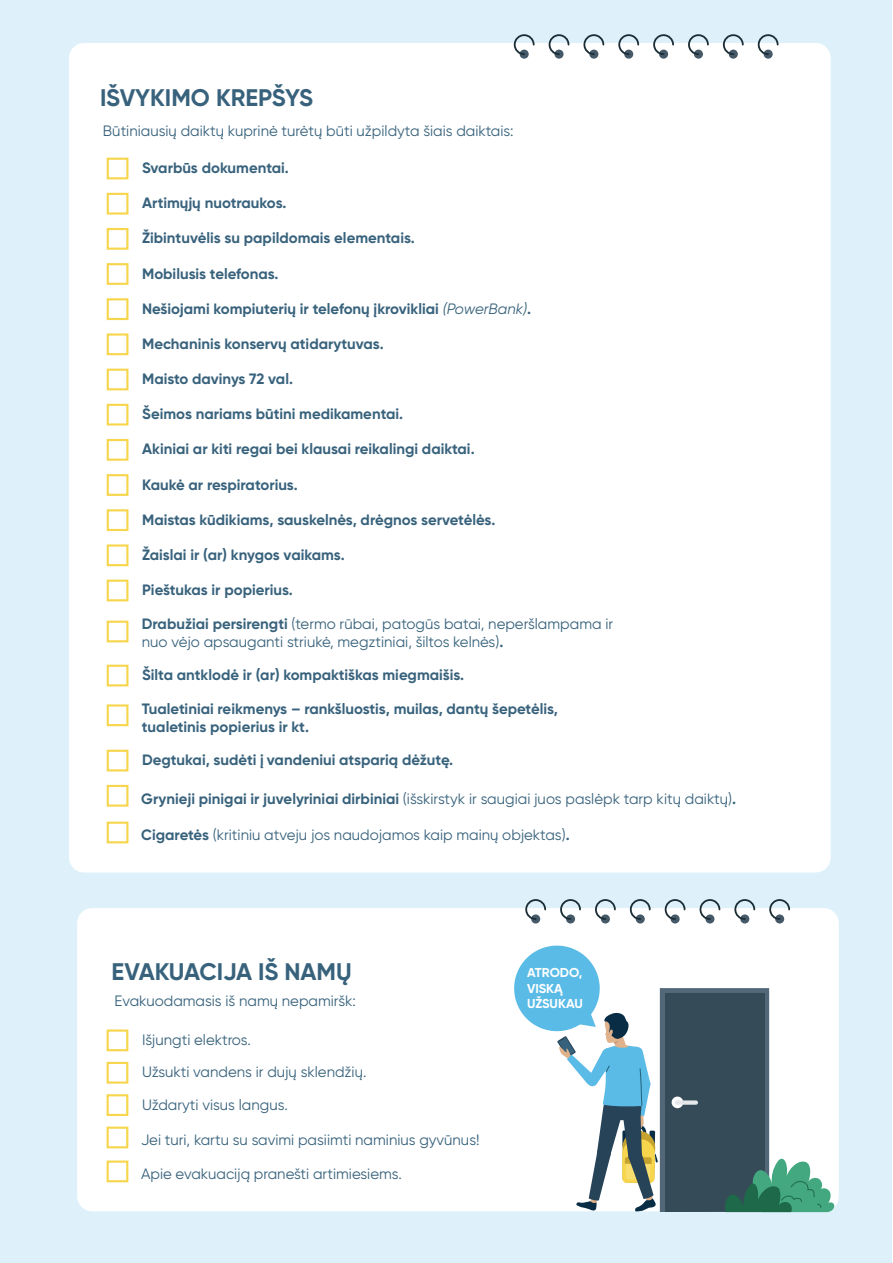
<style>
.page{position:relative;width:893px;height:1263px;background:#fff}
.page>*{position:absolute;margin:0;border:0;box-sizing:border-box;transform-origin:0 0}
.t1{font:700 24px "Gilroy";letter-spacing:-.005em;color:#38627c}
.t2{font:700 15px/18px "Gilroy";color:#38627c}
.t3{font:15px/32.4px "Gilroy";color:#38627c}
.t4{font:700 12.9px/15.5px "Gilroy";color:#fff}
.s1{font-weight:400;font-style:italic}
.s2{font-weight:700}
</style>
<div class="page">
<div style="left:0;top:0;width:892px;height:1263px;background:#def1fa"></div>
<div style="left:77px;top:908px;width:762px;height:303px;background:#fff;border-radius:15px"></div>
<div style="left:775px;top:914px;width:9px;height:9px;background:#465969;border-radius:50%"></div>
<svg style="left:769px;top:899px;width:22px;height:22px"></svg>
<div style="left:740px;top:914px;width:9px;height:9px;background:#465969;border-radius:50%"></div>
<svg style="left:734px;top:899px;width:22px;height:22px"></svg>
<div style="left:705px;top:914px;width:9px;height:9px;background:#465969;border-radius:50%"></div>
<svg style="left:699px;top:899px;width:22px;height:22px"></svg>
<div style="left:671px;top:914px;width:9px;height:9px;background:#465969;border-radius:50%"></div>
<svg style="left:664px;top:899px;width:22px;height:22px"></svg>
<div style="left:636px;top:914px;width:9px;height:9px;background:#465969;border-radius:50%"></div>
<svg style="left:629px;top:899px;width:22px;height:22px"></svg>
<div style="left:601px;top:914px;width:9px;height:9px;background:#465969;border-radius:50%"></div>
<svg style="left:595px;top:899px;width:21px;height:22px"></svg>
<div style="left:566px;top:914px;width:9px;height:9px;background:#465969;border-radius:50%"></div>
<svg style="left:560px;top:899px;width:21px;height:22px"></svg>
<div style="left:531px;top:914px;width:9px;height:9px;background:#465969;border-radius:50%"></div>
<svg style="left:525px;top:899px;width:22px;height:22px"></svg>
<div style="left:107px;top:1029px;width:21px;height:22px;border:2px solid #f7d64d"></div>
<div style="left:107px;top:1062px;width:21px;height:22px;border:2px solid #f7d64d"></div>
<div style="left:107px;top:1094px;width:21px;height:22px;border:2px solid #f7d64d"></div>
<div style="left:107px;top:1126px;width:21px;height:22px;border:2px solid #f7d64d"></div>
<div style="left:107px;top:1160px;width:21px;height:22px;border:2px solid #f7d64d"></div>
<div style="left:69px;top:43px;width:762px;height:829px;background:#fff;border-radius:15px"></div>
<svg style="left:764px;top:50px;width:9px;height:9px"></svg>
<svg style="left:757px;top:34px;width:22px;height:22px"></svg>
<div style="left:729px;top:50px;width:9px;height:9px;background:#465969;border-radius:50%"></div>
<svg style="left:722px;top:34px;width:22px;height:22px"></svg>
<div style="left:694px;top:50px;width:9px;height:9px;background:#465969;border-radius:50%"></div>
<svg style="left:688px;top:34px;width:21px;height:22px"></svg>
<div style="left:659px;top:50px;width:9px;height:9px;background:#465969;border-radius:50%"></div>
<svg style="left:653px;top:34px;width:21px;height:22px"></svg>
<div style="left:624px;top:50px;width:9px;height:9px;background:#465969;border-radius:50%"></div>
<svg style="left:618px;top:34px;width:22px;height:22px"></svg>
<svg style="left:589px;top:50px;width:9px;height:9px"></svg>
<svg style="left:583px;top:34px;width:22px;height:22px"></svg>
<svg style="left:554px;top:50px;width:10px;height:9px"></svg>
<svg style="left:548px;top:34px;width:22px;height:22px"></svg>
<div style="left:520px;top:50px;width:9px;height:9px;background:#465969;border-radius:50%"></div>
<svg style="left:513px;top:34px;width:22px;height:22px"></svg>
<svg style="left:660px;top:988px;width:109px;height:224px;background:#506677"></svg>
<div style="left:665px;top:993px;width:99px;height:219px;background:#354b57"></div>
<div style="left:672px;top:1096px;width:11px;height:12px;background:#fff;border-radius:50%"></div>
<div style="left:675px;top:1100px;width:23px;height:5px;background:#e5e8ea;border-radius:2px"></div>
<svg style="left:514px;top:945px;width:144px;height:267px"></svg>
<svg style="left:725px;top:1159px;width:110px;height:53px"></svg>
<div style="left:107px;top:158px;width:21px;height:21px;border:2px solid #f7d64d"></div>
<div style="left:107px;top:193px;width:21px;height:22px;border:2px solid #f7d64d"></div>
<div style="left:107px;top:228px;width:21px;height:22px;border:2px solid #f7d64d"></div>
<div style="left:107px;top:263px;width:21px;height:22px;border:2px solid #f7d64d"></div>
<div style="left:107px;top:298px;width:21px;height:22px;border:2px solid #f7d64d"></div>
<div style="left:107px;top:333px;width:21px;height:22px;border:2px solid #f7d64d"></div>
<div style="left:107px;top:369px;width:21px;height:21px;border:2px solid #f7d64d"></div>
<div style="left:107px;top:404px;width:21px;height:22px;border:2px solid #f7d64d"></div>
<div style="left:107px;top:439px;width:21px;height:22px;border:2px solid #f7d64d"></div>
<div style="left:107px;top:474px;width:21px;height:22px;border:2px solid #f7d64d"></div>
<div style="left:107px;top:509px;width:21px;height:22px;border:2px solid #f7d64d"></div>
<div style="left:107px;top:544px;width:21px;height:22px;border:2px solid #f7d64d"></div>
<div style="left:107px;top:580px;width:21px;height:21px;border:2px solid #f7d64d"></div>
<div style="left:107px;top:621px;width:21px;height:21px;border:2px solid #f7d64d"></div>
<div style="left:107px;top:665px;width:21px;height:21px;border:2px solid #f7d64d"></div>
<div style="left:107px;top:750px;width:21px;height:21px;border:2px solid #f7d64d"></div>
<div style="left:107px;top:785px;width:21px;height:22px;border:2px solid #f7d64d"></div>
<div style="left:107px;top:822px;width:21px;height:21px;border:2px solid #f7d64d"></div>
<div style="left:107px;top:704px;width:21px;height:22px;border:2px solid #f7d64d"></div>
<h1 class="t1" style="left:100px;top:82px;width:214px">IŠVYKIMO KREPŠYS</h1>
<p class="t3" style="left:103px;top:114px;width:412px">Būtiniausių daiktų kuprinė turėtų būti užpildyta šiais daiktais:</p>
<p class="t2" style="left:142px;top:159px;width:148px">Svarbūs dokumentai.</p>
<p class="t2" style="left:142px;top:194px;width:146px">Artimųjų nuotraukos.</p>
<p class="t2" style="left:142px;top:229px;width:274px">Žibintuvėlis su papildomais elementais.</p>
<p class="t2" style="left:142px;top:264px;width:138px">Mobilusis telefonas.</p>
<p class="t2" style="left:142px;top:299px;width:391px">Nešiojami kompiuterių ir telefonų įkrovikliai <span class="s1">(PowerBank)</span>.</p>
<p class="t2" style="left:142px;top:335px;width:243px">Mechaninis konservų atidarytuvas.</p>
<p class="t2" style="left:142px;top:370px;width:152px">Maisto davinys 72 val.</p>
<p class="t2" style="left:142px;top:405px;width:263px">Šeimos nariams būtini medikamentai.</p>
<p class="t2" style="left:142px;top:440px;width:334px">Akiniai ar kiti regai bei klausai reikalingi daiktai.</p>
<p class="t2" style="left:142px;top:475px;width:157px">Kaukė ar respiratorius.</p>
<p class="t2" style="left:142px;top:510px;width:355px">Maistas kūdikiams, sauskelnės, drėgnos servetėlės.</p>
<p class="t2" style="left:142px;top:546px;width:204px">Žaislai ir (ar) knygos vaikams.</p>
<p class="t2" style="left:142px;top:581px;width:152px">Pieštukas ir popierius.</p>
<p class="t3" style="left:142px;top:614px;width:473px;line-height:18px"><span class="s2">Drabužiai persirengti</span> (termo rūbai, patogūs batai, neperšlampama ir nuo vėjo apsauganti striukė, megztiniai, šiltos kelnės)<span class="s2">.</span></p>
<p class="t2" style="left:142px;top:666px;width:324px">Šilta antklodė ir (ar) kompaktiškas miegmaišis.</p>
<p class="t2" style="left:142px;top:699px;width:418px">Tualetiniai reikmenys – rankšluostis, muilas, dantų šepetėlis, tualetinis popierius ir kt.</p>
<p class="t2" style="left:142px;top:751px;width:313px">Degtukai, sudėti į vandeniui atsparią dėžutę.</p>
<p class="t3" style="left:141px;top:782px;width:596px"><span class="s2">Grynieji pinigai ir juvelyriniai dirbiniai</span> (išskirstyk ir saugiai juos paslėpk tarp kitų daiktų)<span class="s2">.</span></p>
<p class="t3" style="left:141px;top:819px;width:430px"><span class="s2">Cigaretės</span> (kritiniu atveju jos naudojamos kaip mainų objektas)<span class="s2">.</span></p>
<h1 class="t1" style="left:112px;top:956px;width:242px">EVAKUACIJA IŠ NAMŲ</h1>
<p class="t3" style="left:114px;top:985px;width:243px">Evakuodamasis iš namų nepamiršk:</p>
<p class="t3" style="left:142px;top:1023px;width:226px">Išjungti elektros.<br>Užsukti vandens ir dujų sklendžių.<br>Uždaryti visus langus.</p>
<p class="t3" style="left:141px;top:1123px;width:340px">Jei turi, kartu su savimi pasiimti naminius gyvūnus!</p>
<p class="t3" style="left:141px;top:1157px;width:262px">Apie evakuaciją pranešti artimiesiems.</p>
<p class="t4" style="left:527px;top:965px;width:57px">ATRODO,<br>VISKĄ<br>UŽSUKAU</p>
</div>
